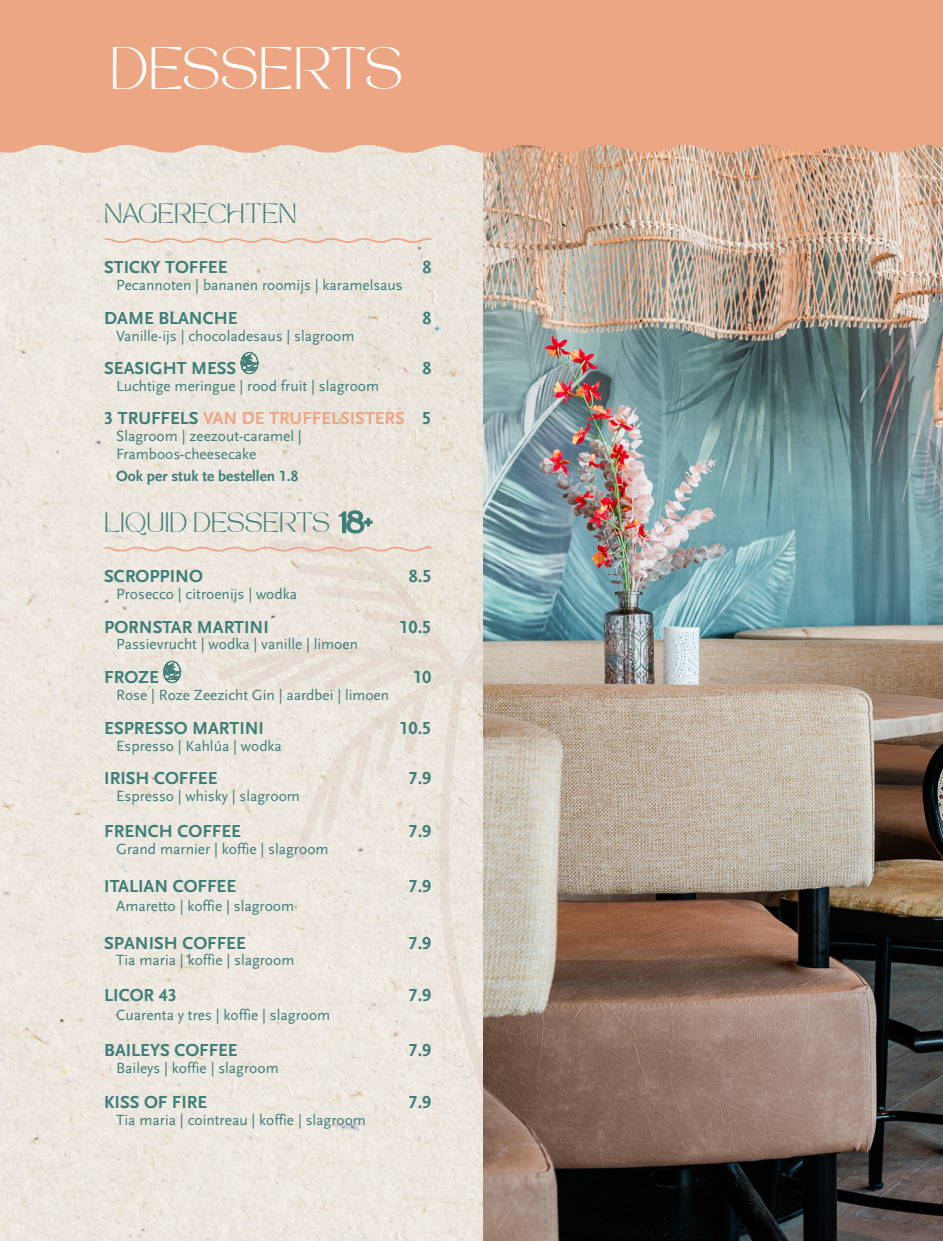
<style>
.page{position:relative;width:943px;height:1241px;background:#fff}
.page>*{position:absolute;margin:0;border:0;box-sizing:border-box;transform-origin:0 0}
.t1{font:42px "TAN MON CHERI Regular";color:#fff}
.t2{font:19.6px "TAN MON CHERI Regular";color:#3d7e79}
.t3{font:18.2px "Scala Sans Bold LF";color:#3d7e79}
.t4{font:18.2px "Scala Sans Bold LF";color:#efa583}
.t5{font:15.4px "Scala Sans Regular LF";color:#3d7e79}
.t6{font:15.4px "Scala Sans Bold LF";color:#3d7e79}
.s1{color:#3d7e79}
.s2{color:#42807a}
</style>
<div class="page">
<img style="left:0;top:153px;width:484px;height:1087px">
<svg style="left:216px;top:518px;width:268px;height:613px;fill:#ece7de"></svg>
<svg style="left:104px;top:238px;width:327px;height:5px"></svg>
<svg style="left:240px;top:352px;width:19px;height:22px"></svg>
<svg style="left:104px;top:546px;width:327px;height:5px"></svg>
<svg style="left:163px;top:661px;width:18px;height:22px"></svg>
<div style="left:0;top:0;width:466px;height:153px;background:#eca684"></div>
<img style="left:484px;top:153px;width:459px;height:1087px">
<div style="left:466px;top:0;width:477px;height:153px;background:#eca684"></div>
<p class="t1" style="left:110px;top:38px;width:295px">DESSERTS</p>
<p class="t2" style="left:104px;top:199px;width:194px">NAGERECHTEN</p>
<p class="t3" style="left:104px;top:258px;width:125px">STICKY TOFFEE</p>
<p class="t3" style="left:422px;top:258px;width:11px">8</p>
<p class="t5" style="left:116px;top:277px;width:288px">Pecannoten | bananen roomijs | karamelsaus</p>
<p class="t3" style="left:104px;top:308px;width:135px">DAME BLANCHE</p>
<p class="t3" style="left:422px;top:308px;width:11px">8</p>
<p class="t5" style="left:116px;top:327px;width:240px">Vanille-ijs | chocoladesaus | slagroom</p>
<p class="t3" style="left:104px;top:358px;width:133px">SEASIGHT MESS</p>
<p class="t3" style="left:422px;top:358px;width:11px">8</p>
<p class="t5" style="left:116px;top:377px;width:264px">Luchtige meringue | rood fruit | slagroom</p>
<p class="t4" style="left:104px;top:408px;width:328px"><span class="s1">3 TRUFFELS</span> VAN DE TRUFFELSISTERS <span class="s1">5</span></p>
<p class="t5" style="left:116px;top:427px;width:187px">Slagroom | zeezout-caramel |</p>
<p class="t5" style="left:116px;top:445px;width:142px">Framboos-cheesecake</p>
<p class="t6" style="left:116px;top:468px;width:184px">Ook per stuk te bestellen 1.8</p>
<p class="t2" style="left:104px;top:507px;width:270px">LIQUID DESSERTS <span class="s2">18+</span></p>
<p class="t3" style="left:104px;top:566px;width:100px">SCROPPINO</p>
<p class="t3" style="left:409px;top:566px;width:24px">8.5</p>
<p class="t5" style="left:116px;top:585px;width:182px">Prosecco | citroenijs | wodka</p>
<p class="t3" style="left:104px;top:616px;width:166px">PORNSTAR MARTINI</p>
<p class="t3" style="left:399px;top:616px;width:33px">10.5</p>
<p class="t5" style="left:116px;top:636px;width:243px">Passievrucht | wodka | vanille | limoen</p>
<p class="t3" style="left:104px;top:667px;width:56px">FROZE</p>
<p class="t3" style="left:413px;top:667px;width:20px">10</p>
<p class="t5" style="left:116px;top:686px;width:274px">Rose | Roze Zeezicht Gin | aardbei | limoen</p>
<p class="t3" style="left:104px;top:718px;width:161px">ESPRESSO MARTINI</p>
<p class="t3" style="left:399px;top:718px;width:33px">10.5</p>
<p class="t5" style="left:116px;top:737px;width:167px">Espresso | Kahlúa | wodka</p>
<p class="t3" style="left:104px;top:768px;width:115px">IRISH COFFEE</p>
<p class="t3" style="left:408px;top:768px;width:24px">7.9</p>
<p class="t5" style="left:116px;top:787px;width:185px">Espresso | whisky | slagroom</p>
<p class="t3" style="left:104px;top:821px;width:138px">FRENCH COFFEE</p>
<p class="t3" style="left:408px;top:821px;width:24px">7.9</p>
<p class="t5" style="left:116px;top:840px;width:214px">Grand marnier | koffie | slagroom</p>
<p class="t3" style="left:104px;top:875px;width:133px">ITALIAN COFFEE</p>
<p class="t3" style="left:408px;top:875px;width:24px">7.9</p>
<p class="t5" style="left:116px;top:897px;width:179px">Amaretto | koffie | slagroom</p>
<p class="t3" style="left:104px;top:932px;width:143px">SPANISH COFFEE</p>
<p class="t3" style="left:408px;top:932px;width:24px">7.9</p>
<p class="t5" style="left:116px;top:951px;width:180px">Tia maria | koffie | slagroom</p>
<p class="t3" style="left:104px;top:985px;width:74px">LICOR 43</p>
<p class="t3" style="left:408px;top:985px;width:24px">7.9</p>
<p class="t5" style="left:116px;top:1006px;width:216px">Cuarenta y tres | koffie | slagroom</p>
<p class="t3" style="left:104px;top:1039px;width:135px">BAILEYS COFFEE</p>
<p class="t3" style="left:408px;top:1039px;width:24px">7.9</p>
<p class="t5" style="left:116px;top:1059px;width:164px">Baileys | koffie | slagroom</p>
<p class="t3" style="left:104px;top:1092px;width:105px">KISS OF FIRE</p>
<p class="t3" style="left:408px;top:1092px;width:24px">7.9</p>
<p class="t5" style="left:116px;top:1111px;width:251px">Tia maria | cointreau | koffie | slagroom</p>
</div>
